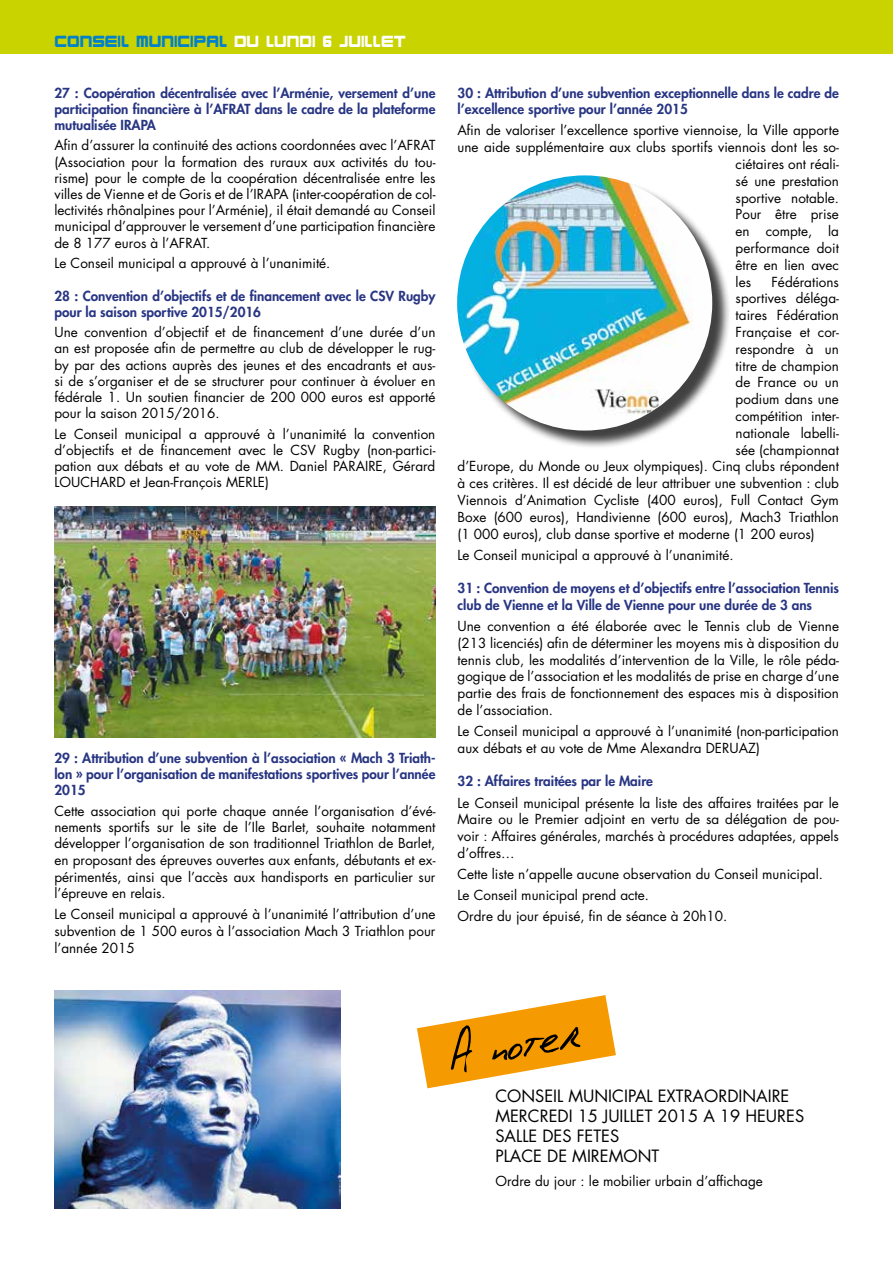
<style>
.page{position:relative;width:893px;height:1263px;background:#fff}
.page>*{position:absolute;margin:0;border:0;box-sizing:border-box;transform-origin:0 0}
.t1{font:54px "Phont Phreak's Handwriting";color:#000}
.t2{font:16.5px/19.8px "Futura Std";color:#000}
.t3{font:700 15px "Karnivore";color:#0081c9}
.t4{font:13.5px/16.2px "Futura Std";color:#000;text-align:justify}
.t5{font:800 13.5px/16.2px "Futura Std";color:#283583}
.s1{color:#fff}
</style>
<div class="page">
<div style="left:0;top:0;width:893px;height:54px;background:#c8d300"></div>
<img style="left:54px;top:506px;width:382px;height:232px">
<div style="left:459px;top:178px;width:272px;height:271px;background:#000;opacity:.75"></div>
<img style="left:457px;top:175px;width:255px;height:256px;border-radius:128px">
<svg style="left:417px;top:995px;width:199px;height:93px"></svg>
<img style="left:55px;top:991px;width:286px;height:218px">
<p class="t3" style="left:54px;top:30px;width:353px">CONSEIL MUNICIPAL <span class="s1">DU LUNDI 6 JUILLET</span></p>
<p class="t5" style="left:54px;top:85px;width:383px;text-align:justify">27 : Coopération décentralisée avec l’Arménie, versement d’une participation financière à l’AFRAT dans le cadre de la plateforme mutualisée IRAPA</p>
<p class="t4" style="left:54px;top:138px;width:383px">Afin d’assurer la continuité des actions coordonnées avec l’AFRAT (Association pour la formation des ruraux aux activités du tou&shy;risme) pour le compte de la coopération décentralisée entre les villes de Vienne et de Goris et de l’IRAPA (inter-coopération de col&shy;lectivités rhônalpines pour l’Arménie), il était demandé au Conseil municipal d’approuver le versement d’une participation financière de 8 177 euros à l’AFRAT.</p>
<p class="t4" style="left:54px;top:255px;width:277px">Le Conseil municipal a approuvé à l’unanimité.</p>
<p class="t5" style="left:54px;top:287px;width:383px">28 : Convention d’objectifs et de financement avec le CSV Rugby pour la saison sportive 2015/2016</p>
<p class="t4" style="left:54px;top:324px;width:383px">Une convention d’objectif et de financement d’une durée d’un an est proposée afin de permettre au club de développer le rug&shy;by par des actions auprès des jeunes et des encadrants et aus&shy;si de s’organiser et de se structurer pour continuer à évoluer en fédérale 1. Un soutien financier de 200 000 euros est apporté pour la saison 2015/2016.</p>
<p class="t4" style="left:54px;top:426px;width:383px">Le Conseil municipal a approuvé à l’unanimité la convention d’objectifs et de financement avec le CSV Rugby (non-partici&shy;pation aux débats et au vote de MM. Daniel PARAIRE, Gérard LOUCHARD et Jean-François MERLE)</p>
<p class="t5" style="left:54px;top:750px;width:383px;text-align:justify">29 : Attribution d’une subvention à l’association « Mach 3 Triath&shy;lon » pour l’organisation de manifestations sportives pour l’année 2015</p>
<p class="t4" style="left:54px;top:802px;width:383px">Cette association qui porte chaque année l’organisation d’évé&shy;nements sportifs sur le site de l’Ile Barlet, souhaite notamment développer l’organisation de son traditionnel Triathlon de Barlet, en proposant des épreuves ouvertes aux enfants, débutants et ex&shy;périmentés, ainsi que l’accès aux handisports en particulier sur l’épreuve en relais.</p>
<p class="t4" style="left:54px;top:906px;width:383px;line-height:16.8px">Le Conseil municipal a approuvé à l’unanimité l’attribution d’une subvention de 1 500 euros à l’association Mach 3 Triathlon pour l’année 2015</p>
<p class="t5" style="left:458px;top:84px;width:383px;line-height:16.8px">30 : Attribution d’une subvention exceptionnelle dans le cadre de l’excellence sportive pour l’année 2015</p>
<p class="t4" style="left:458px;top:122px;width:383px">Afin de valoriser l’excellence sportive viennoise, la Ville apporte</p>
<p class="t4" style="left:458px;top:139px;width:383px">une aide supplémentaire aux clubs sportifs viennois dont les so-</p>
<p class="t4" style="left:736px;top:156px;width:105px">ciétaires ont réali-</p>
<p class="t4" style="left:736px;top:173px;width:105px">sé une prestation</p>
<p class="t4" style="left:736px;top:190px;width:105px">sportive notable.</p>
<p class="t4" style="left:736px;top:206px;width:105px">Pour être prise</p>
<p class="t4" style="left:736px;top:223px;width:105px">en compte, la</p>
<p class="t4" style="left:736px;top:240px;width:105px">performance doit</p>
<p class="t4" style="left:736px;top:257px;width:105px">être en lien avec</p>
<p class="t4" style="left:736px;top:274px;width:17px">les</p>
<p class="t4" style="left:771px;top:274px;width:69px">Fédérations</p>
<p class="t4" style="left:736px;top:290px;width:105px">sportives déléga-</p>
<p class="t4" style="left:736px;top:307px;width:105px">taires Fédération</p>
<p class="t4" style="left:736px;top:324px;width:105px">Française et cor-</p>
<p class="t4" style="left:736px;top:341px;width:105px">respondre à un</p>
<p class="t4" style="left:736px;top:358px;width:105px">titre de champion</p>
<p class="t4" style="left:736px;top:374px;width:105px">de France ou un</p>
<p class="t4" style="left:736px;top:391px;width:105px">podium dans une</p>
<p class="t4" style="left:736px;top:408px;width:105px">compétition inter-</p>
<p class="t4" style="left:736px;top:425px;width:105px">nationale labelli-</p>
<p class="t4" style="left:736px;top:442px;width:105px">sée (championnat</p>
<p class="t4" style="left:458px;top:458px;width:383px">d’Europe, du Monde ou Jeux olympiques). Cinq clubs répondent</p>
<p class="t4" style="left:458px;top:475px;width:383px">à ces critères. Il est décidé de leur attribuer une subvention : club</p>
<p class="t4" style="left:458px;top:492px;width:383px">Viennois d’Animation Cycliste (400 euros), Full Contact Gym</p>
<p class="t4" style="left:458px;top:509px;width:383px">Boxe (600 euros), Handivienne (600 euros), Mach3 Triathlon</p>
<p class="t4" style="left:458px;top:526px;width:359px">(1 000 euros), club danse sportive et moderne (1 200 euros)</p>
<p class="t4" style="left:458px;top:547px;width:277px">Le Conseil municipal a approuvé à l’unanimité.</p>
<p class="t5" style="left:458px;top:580px;width:383px;line-height:16.8px">31 : Convention de moyens et d’objectifs entre l’association Tennis club de Vienne et la Ville de Vienne pour une durée de 3 ans</p>
<p class="t4" style="left:458px;top:618px;width:383px;line-height:16.8px">Une convention a été élaborée avec le Tennis club de Vienne (213 licenciés) afin de déterminer les moyens mis à disposition du tennis club, les modalités d’intervention de la Ville, le rôle péda&shy;gogique de l’association et les modalités de prise en charge d’une partie des frais de fonctionnement des espaces mis à disposition de l’association.</p>
<p class="t4" style="left:458px;top:723px;width:383px;line-height:16.8px">Le Conseil municipal a approuvé à l’unanimité (non-participation aux débats et au vote de Mme Alexandra DERUAZ)</p>
<p class="t5" style="left:458px;top:773px;width:197px">32 : Affaires traitées par le Maire</p>
<p class="t4" style="left:458px;top:794px;width:383px;line-height:16.8px">Le Conseil municipal présente la liste des affaires traitées par le Maire ou le Premier adjoint en vertu de sa délégation de pou&shy;voir : Affaires générales, marchés à procédures adaptées, appels d’offres…</p>
<p class="t4" style="left:458px;top:864px;width:367px;line-height:21px;text-align:left">Cette liste n’appelle aucune observation du Conseil municipal.<br>Le Conseil municipal prend acte.<br>Ordre du jour épuisé, fin de séance à 20h10.</p>
<h1 class="t1" style="left:442px;top:1020px;width:136px;rotate:-10deg">A noter</h1>
<p class="t2" style="left:495px;top:1086px;width:310px">CONSEIL MUNICIPAL EXTRAORDINAIRE<br>MERCREDI 15 JUILLET 2015 A 19 HEURES<br>SALLE DES FETES<br>PLACE DE MIREMONT</p>
<p class="t4" style="left:495px;top:1173px;width:269px">Ordre du jour : le mobilier urbain d’affichage</p>
</div>
